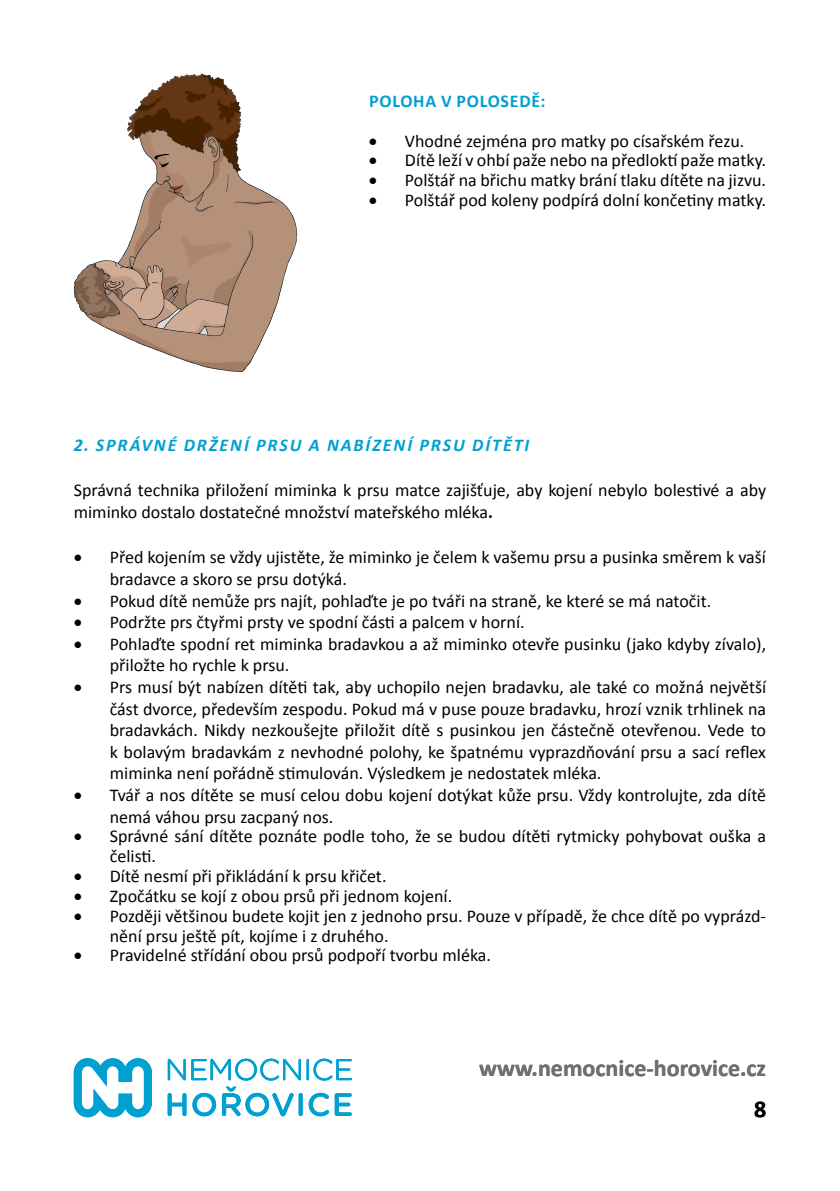
<style>
.page{position:relative;width:840px;height:1191px;background:#fff}
.page>*{position:absolute;margin:0;border:0;box-sizing:border-box;transform-origin:0 0}
.t1{font:700 24px "Calibri";color:#706f6f}
.t2{font:700 24px "Calibri";color:#000}
.t3{font:18px/21.6px "Calibri";color:#000}
.t4{font:italic 700 18px "Calibri";letter-spacing:.105em;color:#00a0d1}
.t5{font:700 18px "Calibri";letter-spacing:.04em;color:#00a0d1}
.s1{font-weight:700}
</style>
<div class="page">
<svg style="left:74px;top:1058px;width:78px;height:59px"></svg>
<svg style="left:168px;top:1058px;width:183px;height:22px"></svg>
<svg style="left:168px;top:1086px;width:183px;height:30px"></svg>
<svg style="left:73px;top:200px;width:224px;height:172px"></svg>
<svg style="left:74px;top:74px;width:206px;height:297px"></svg>
<p class="t5" style="left:369px;top:88px;width:178px">Poloha v polosedě:</p>
<p class="t3" style="left:368px;top:129px;width:377px">• Vhodné zejména pro matky po císařském řezu.</p>
<p class="t3" style="left:368px;top:149px;width:398px">• Dítě leží v ohbí paže nebo na předloktí paže matky.</p>
<p class="t3" style="left:368px;top:169px;width:398px">• Polštář na břichu matky brání tlaku dítěte na jizvu.</p>
<p class="t3" style="left:368px;top:189px;width:398px">• Polštář pod koleny podpírá dolní končetiny matky.</p>
<p class="t4" style="left:74px;top:432px;width:457px">2. SPRÁVNÉ DRŽENÍ PRSU A NABÍZENÍ PRSU DÍTĚTI</p>
<p class="t3" style="left:74px;top:479px;width:693px">Správná technika přiložení miminka k prsu matce zajišťuje, aby kojení nebylo bolestivé a aby miminko dostalo dostatečné množství mateřského mléka<span class="s1">.</span></p>
<p class="t3" style="left:110px;top:546px;width:657px;text-indent:-36px">• Před kojením se vždy ujistěte, že miminko je čelem k vašemu prsu a pusinka směrem k vaší bradavce a skoro se prsu dotýká.</p>
<p class="t3" style="left:74px;top:589px;width:638px">• Pokud dítě nemůže prs najít, pohlaďte je po tváři na straně, ke které se má natočit.</p>
<p class="t3" style="left:74px;top:611px;width:452px">• Podržte prs čtyřmi prsty ve spodní části a palcem v horní.</p>
<p class="t3" style="left:110px;top:632px;width:657px;text-indent:-36px">• Pohlaďte spodní ret miminka bradavkou a až miminko otevře pusinku (jako kdyby zívalo), přiložte ho rychle k prsu.</p>
<p class="t3" style="left:110px;top:675px;width:657px;text-align:justify;text-indent:-36px">• Prs musí být nabízen dítěti tak, aby uchopilo nejen bradavku, ale také co možná největší část dvorce, především zespodu. Pokud má v puse pouze bradavku, hrozí vznik trhlinek na bradavkách. Nikdy nezkoušejte přiložit dítě s pusinkou jen částečně otevřenou. Vede to k bolavým bradavkám z nevhodné polohy, ke špatnému vyprazdňování prsu a sací reflex miminka není pořádně stimulován. Výsledkem je nedostatek mléka.</p>
<p class="t3" style="left:110px;top:783px;width:657px;text-indent:-36px">• Tvář a nos dítěte se musí celou dobu kojení dotýkat kůže prsu. Vždy kontrolujte, zda dítě nemá váhou prsu zacpaný nos.</p>
<p class="t3" style="left:110px;top:826px;width:657px;line-height:19.8px;text-indent:-36px">• Správné sání dítěte poznáte podle toho, že se budou dítěti rytmicky pohybovat ouška a čelisti.</p>
<p class="t3" style="left:74px;top:864px;width:314px">• Dítě nesmí při přikládání k prsu křičet.</p>
<p class="t3" style="left:74px;top:884px;width:380px">• Zpočátku se kojí z obou prsů při jednom kojení.</p>
<p class="t3" style="left:110px;top:905px;width:657px;line-height:19.8px;text-indent:-36px">• Později většinou budete kojit jen z jednoho prsu. Pouze v případě, že chce dítě po vyprázd&shy;nění prsu ještě pít, kojíme i z druhého.</p>
<p class="t3" style="left:74px;top:944px;width:418px">• Pravidelné střídání obou prsů podpoří tvorbu mléka.</p>
<h1 class="t1" style="left:479px;top:1051px;width:288px">www.nemocnice-horovice.cz</h1>
<h1 class="t2" style="left:753px;top:1092px;width:14px">8</h1>
</div>
